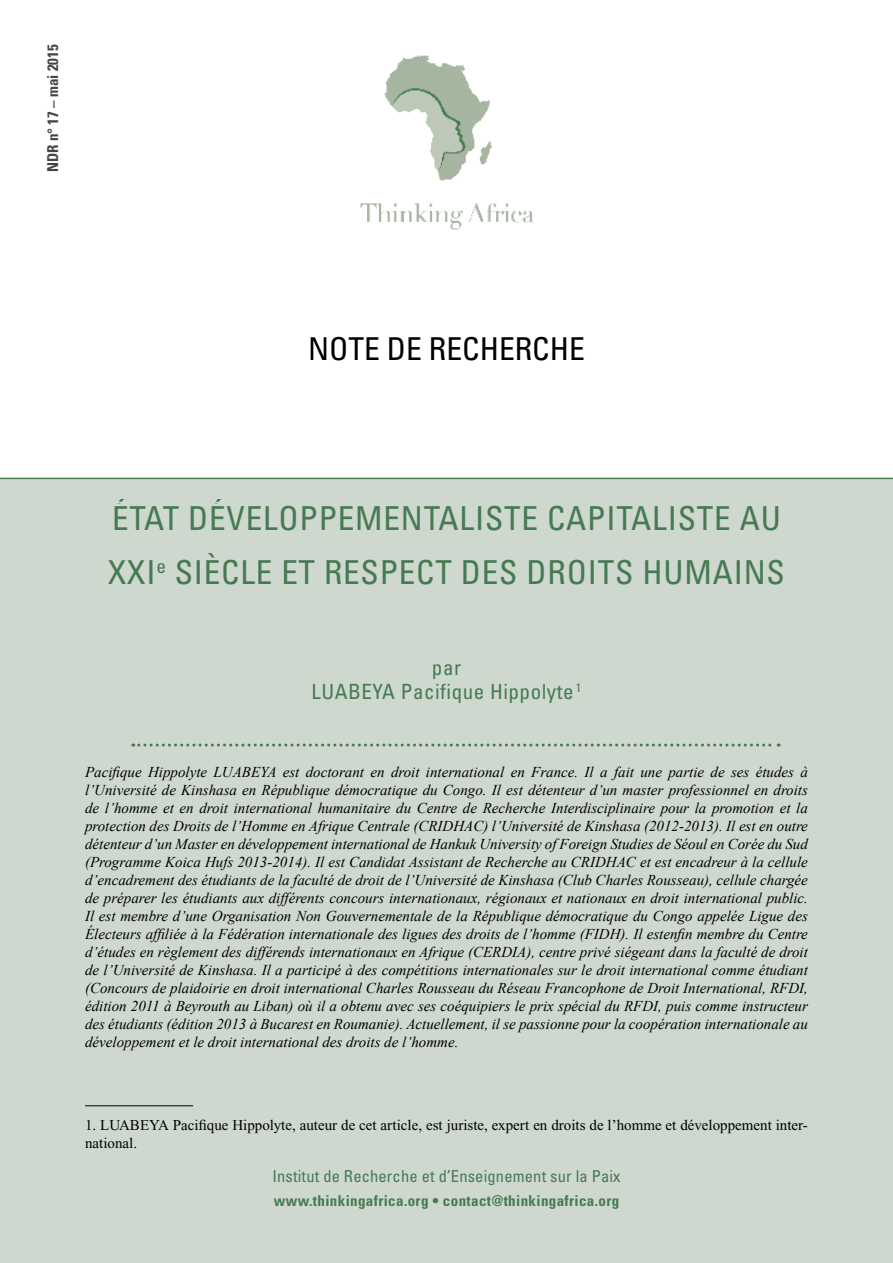
<style>
.page{position:relative;width:893px;height:1263px;background:#fff}
.page>*{position:absolute;margin:0;border:0;box-sizing:border-box;transform-origin:0 0}
.t1{font:condensed 33px/54px "Univers";letter-spacing:.025em;color:#457a52}
.t2{font:condensed 31.5px "Univers";color:#000}
.t3{font:condensed 21px/24px "Univers";letter-spacing:.025em;color:#457a52;text-align:center}
.t4{font:condensed 16.5px "Univers";letter-spacing:.01em;color:#457a52}
.t5{font:italic 15px/18px "Times New Roman";color:#000;text-align:justify}
.t6{font:15px/18px "Times New Roman";color:#000}
.t7{font:700 condensed 15px "Univers";letter-spacing:.025em;color:#457a52}
.t8{font:700 condensed 15px "Univers";color:#444}
</style>
<div class="page">
<div style="left:0;top:478px;width:893px;height:785px;background:#cfd8ce"></div>
<svg style="left:133px;top:743px;width:646px;height:3px;background:#a1b9a5"></svg>
<hr style="left:85px;top:1105px;width:108px;height:1px;background:#000">
<img style="left:360px;top:55px;width:173px;height:175px">
<p class="t8" style="left:44px;top:172px;width:129px;rotate:-90deg">NDR n° 17 – mai 2015</p>
<h2 class="t2" style="left:308px;top:329px;width:278px">NOTE DE RECHERCHE</h2>
<h1 class="t1" style="left:108px;top:491px;width:678px">ÉTAT DÉVELOPPEMENTALISTE CAPITALISTE AU<br>XXI<sup>e</sup> SIÈCLE ET RESPECT DES DROITS HUMAINS</h1>
<h3 class="t3" style="left:312px;top:655px;width:271px">par<br>LUABEYA Pacifique Hippolyte <sup>1</sup></h3>
<p class="t5" style="left:85px;top:762px;width:724px">Pacifique Hippolyte LUABEYA est doctorant en droit international en France. Il a fait une partie de ses études à l’Université de Kinshasa en République démocratique du Congo. Il est détenteur d’un master professionnel en droits de l’homme et en droit international humanitaire du Centre de Recherche Interdisciplinaire pour la promotion et la protection des Droits de l’Homme en Afrique Centrale (CRIDHAC) l’Université de Kinshasa (2012-2013). Il est en outre détenteur d’un Master en développement international de Hankuk University of Foreign Studies de Séoul en Corée du Sud (Programme Koica Hufs 2013-2014). Il est Candidat Assistant de Recherche au CRIDHAC et est encadreur à la cellule d’encadrement des étudiants de la faculté de droit de l’Université de Kinshasa (Club Charles Rousseau), cellule chargée de préparer les étudiants aux différents concours internationaux, régionaux et nationaux en droit international public.<br>Il est membre d’une Organisation Non Gouvernementale de la République démocratique du Congo appelée Ligue des Électeurs affiliée à la Fédération internationale des ligues des droits de l’homme (FIDH). Il estenfin membre du Centre d’études en règlement des différends internationaux en Afrique (CERDIA), centre privé siégeant dans la faculté de droit de l’Université de Kinshasa. Il a participé à des compétitions internationales sur le droit international comme étudiant (Concours de plaidoirie en droit international Charles Rousseau du Réseau Francophone de Droit International, RFDI, édition 2011 à Beyrouth au Liban) où il a obtenu avec ses coéquipiers le prix spécial du RFDI, puis comme instructeur des étudiants (édition 2013 à Bucarest en Roumanie). Actuellement, il se passionne pour la coopération internationale au développement et le droit international des droits de l’homme.</p>
<p class="t6" style="left:85px;top:1116px;width:724px">1. LUABEYA Pacifique Hippolyte, auteur de cet article, est juriste, expert en droits de l’homme et développement inter&shy;national.</p>
<p class="t4" style="left:272px;top:1165px;width:350px">Institut de Recherche et d’Enseignement sur la Paix</p>
<p class="t7" style="left:274px;top:1191px;width:347px">www.thinkingafrica.org • contact@thinkingafrica.org</p>
</div>
